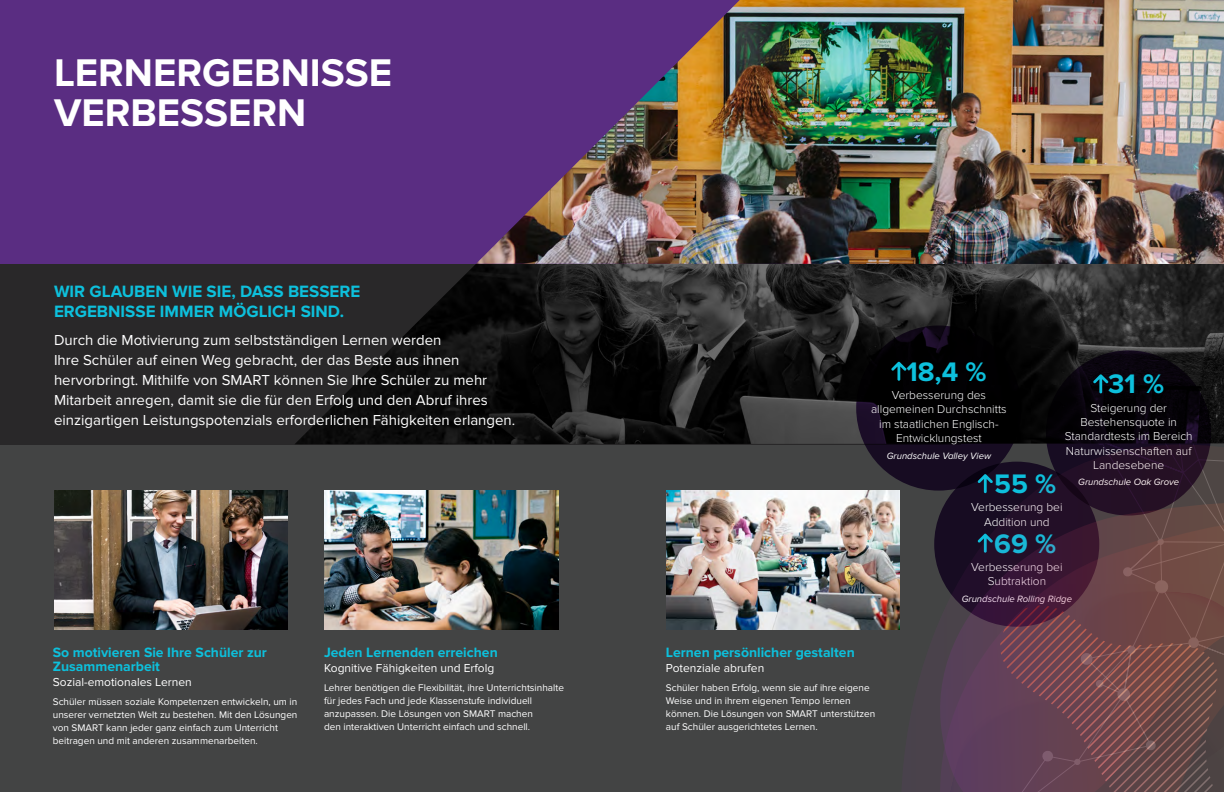
<style>
.page{position:relative;width:1224px;height:792px;background:#fff}
.page>*{position:absolute;margin:0;border:0;box-sizing:border-box;transform-origin:0 0}
.t1{font:700 40px/40px "Proxima Nova";color:#fff}
.t2{font:700 27.8px "Proxima Nova";color:#0dc0dc}
.t3{font:700 17px/20px "Proxima Nova";color:#0dc0dc}
.t4{font:15px/20px "Proxima Nova";color:#fff}
.t5{font:700 14px/14px "Proxima Nova";color:#0dc0dc}
.t6{font:12px "Proxima Nova";color:#fff}
.t7{font:300 11.9px/14.3px "Proxima Nova";color:#fff;text-align:center}
.t8{font:10px/13px "Proxima Nova";color:#fff}
.t9{font:italic 9.5px "Proxima Nova";color:#fff}
</style>
<div class="page">
<div style="left:0;top:225px;width:1224px;height:567px;background:#434444"></div>
<div style="left:0;top:0;width:1224px;height:264px;background:#5a2d82"></div>
<div style="left:0;top:264px;width:960px;height:180px;background:#292829"></div>
<img style="left:295px;top:264px;width:929px;height:180px">
<img style="left:54px;top:490px;width:234px;height:140px">
<img style="left:324px;top:490px;width:234px;height:140px">
<img style="left:666px;top:490px;width:234px;height:140px">
<img style="left:476px;top:0;width:748px;height:264px">
<svg style="left:856px;top:326px;width:165px;height:165px;background:#040206"></svg>
<svg style="left:891px;top:362px;width:16px;height:19px"></svg>
<svg style="left:1046px;top:350px;width:165px;height:166px;background:#06030a"></svg>
<svg style="left:1093px;top:374px;width:15px;height:19px"></svg>
<svg style="left:900px;top:444px;width:324px;height:130px"></svg>
<svg style="left:940px;top:502px;width:284px;height:290px;background:#402a37"></svg>
<svg style="left:948px;top:567px;width:276px;height:225px;background:#6c444e"></svg>
<h1 class="t1" style="left:54px;top:53px;width:340px">LERNERGEBNISSE<br>VERBESSERN</h1>
<h3 class="t3" style="left:54px;top:282px;width:308px">WIR GLAUBEN WIE SIE, DASS BESSERE<br>ERGEBNISSE IMMER MÖGLICH SIND.</h3>
<p class="t4" style="left:54px;top:330px;width:463px">Durch die Motivierung zum selbstständigen Lernen werden<br>Ihre Schüler auf einen Weg gebracht, der das Beste aus ihnen hervorbringt. Mithilfe von SMART können Sie Ihre Schüler zu mehr Mitarbeit anregen, damit sie die für den Erfolg und den Abruf ihres einzigartigen Leistungspotenzials erforderlichen Fähigkeiten erlangen.</p>
<h3 class="t5" style="left:53px;top:645px;width:216px">So motivieren Sie Ihre Schüler zur<br>Zusammenarbeit</h3>
<p class="t6" style="left:53px;top:675px;width:140px">Sozial-emotionales Lernen</p>
<p class="t8" style="left:53px;top:695px;width:246px">Schüler müssen soziale Kompetenzen entwickeln, um in unserer vernetzten Welt zu bestehen. Mit den Lösungen von SMART kann jeder ganz einfach zum Unterricht beitragen und mit anderen zusammenarbeiten.</p>
<h3 class="t5" style="left:324px;top:645px;width:175px">Jeden Lernenden erreichen</h3>
<p class="t6" style="left:324px;top:661px;width:172px">Kognitive Fähigkeiten und Erfolg</p>
<p class="t8" style="left:324px;top:681px;width:241px">Lehrer benötigen die Flexibilität, ihre Unterrichtsinhalte für jedes Fach und jede Klassenstufe individuell anzupassen. Die Lösungen von SMART machen<br>den interaktiven Unterricht einfach und schnell.</p>
<h2 class="t2" style="left:906px;top:356px;width:82px">18,4 %</h2>
<p class="t7" style="left:871px;top:388px;width:137px">Verbesserung des allgemeinen Durchschnitts im staatlichen Englisch-<br>Entwicklungstest</p>
<p class="t9" style="left:887px;top:450px;width:106px">Grundschule Valley View</p>
<h2 class="t2" style="left:1108px;top:368px;width:57px">31 %</h2>
<p class="t7" style="left:1065px;top:401px;width:129px">Steigerung der<br>Bestehensquote in<br>Standardtests im Bereich<br>Naturwissenschaften auf<br>Landesebene</p>
<p class="t9" style="left:1078px;top:477px;width:103px">Grundschule Oak Grove</p>
<h2 class="t2" style="left:994px;top:468px;width:63px">55 %</h2>
<p class="t7" style="left:971px;top:500px;width:93px">Verbesserung bei<br>Addition und</p>
<h2 class="t2" style="left:994px;top:527px;width:63px">69 %</h2>
<p class="t7" style="left:971px;top:560px;width:93px">Verbesserung bei<br>Subtraktion</p>
<p class="t9" style="left:962px;top:593px;width:112px">Grundschule Rolling Ridge</p>
<h3 class="t5" style="left:666px;top:645px;width:190px">Lernen persönlicher gestalten</h3>
<p class="t6" style="left:666px;top:661px;width:100px">Potenziale abrufen</p>
<p class="t8" style="left:666px;top:681px;width:211px">Schüler haben Erfolg, wenn sie auf ihre eigene Weise und in ihrem eigenen Tempo lernen können. Die Lösungen von SMART unterstützen auf Schüler ausgerichtetes Lernen.</p>
</div>
